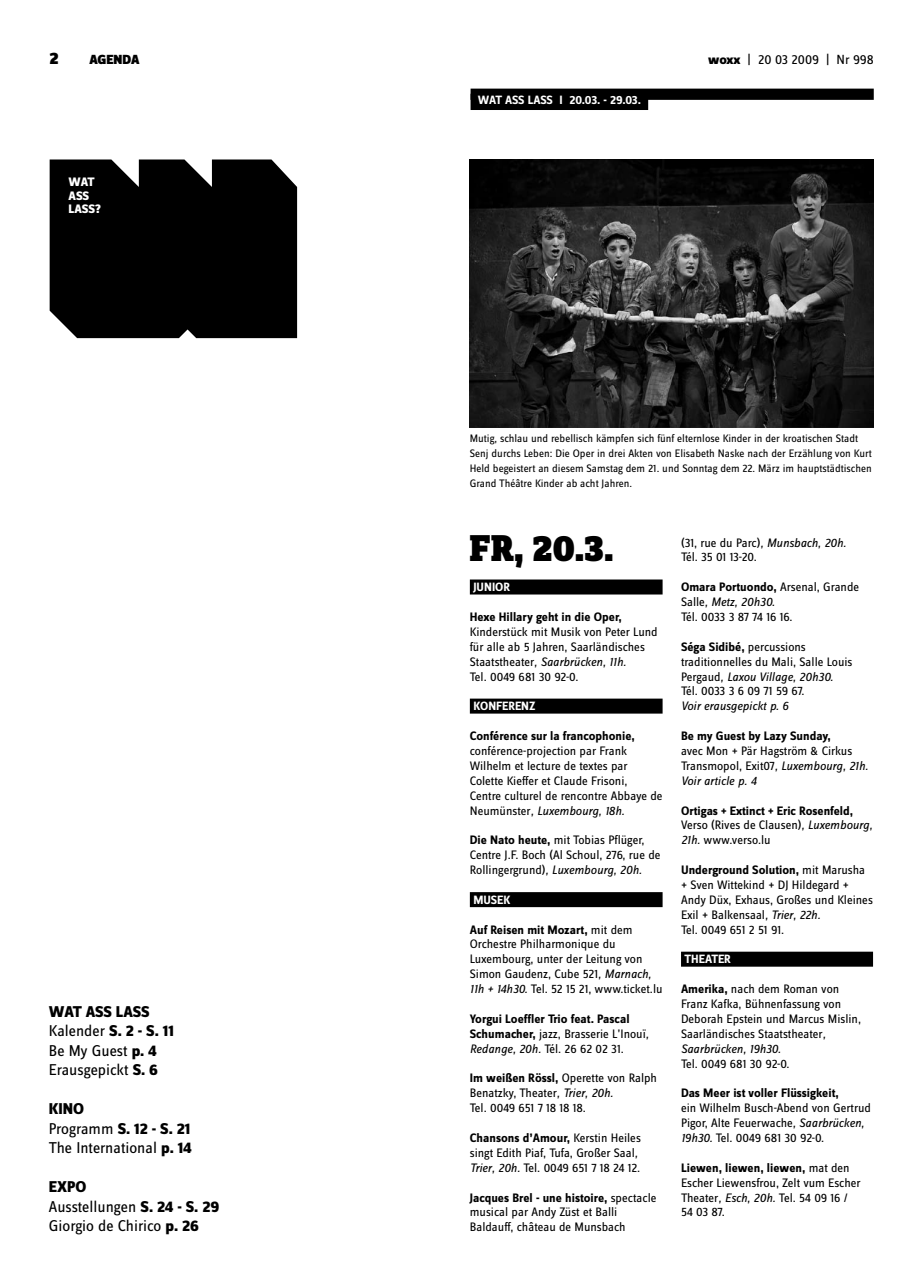
<style>
.page{position:relative;width:922px;height:1276px;background:#fff}
.page>*{position:absolute;margin:0;border:0;box-sizing:border-box;transform-origin:0 0}
.t1{font:900 38.75px "Zine Slab Dis";color:#000}
.t2{font:16.25px/19.5px "Zine Sans Dis";color:#000}
.t3{font:13.75px "Zine Sans Dis";color:#000}
.t4{font:900 13.75px "Zine Sans Dis";color:#000}
.t5{font:12.75px/14.9px "Zine Sans Dis";color:#000}
.t6{font:700 12.75px/14.9px "Zine Sans Dis";color:#000}
.t7{font:12.75px/14.9px "Zine Sans Dis";letter-spacing:-.02em;color:#000}
.t8{font:italic 12.75px "Zine Sans Dis";letter-spacing:-.005em;color:#000}
.t9{font:800 12.75px/13.8px "Zine Sans Dis";letter-spacing:-.01em;color:#fff}
.t10{font:700 12.5px "Zine Sans Dis";color:#fff}
.t11{font:11.25px/14.9px "Zine Sans Dis";color:#000}
.s1{font-weight:800}
.s2{font-style:italic}
.s3{font-weight:700}
.s4{font-weight:400}
.s5{font-weight:400;font-style:italic}
</style>
<div class="page">
<div style="left:469px;top:579px;width:193px;height:15px;background:#000"></div>
<div style="left:469px;top:698px;width:193px;height:15px;background:#000"></div>
<div style="left:469px;top:892px;width:193px;height:15px;background:#000"></div>
<div style="left:680px;top:951px;width:192px;height:15px;background:#000"></div>
<div style="left:50px;top:159px;width:247px;height:179px;background:#000"></div>
<div style="left:470px;top:89px;width:403px;height:11px;background:#000"></div>
<div style="left:470px;top:94px;width:178px;height:16px;background:#000"></div>
<img style="left:469px;top:159px;width:403px;height:268px">
<p class="t4" style="left:89px;top:53px;width:52px">AGENDA</p>
<p class="t3" style="left:708px;top:53px;width:167px"><span class="s1">woxx</span> | 20 03 2009 | Nr 998</p>
<p class="t9" style="left:69px;top:176px;width:34px">WAT<br>ASS<br>LASS?</p>
<p class="t2" style="left:49px;top:1002px;width:126px"><span class="s1">WAT ASS LASS<br></span>Kalender <span class="s1">S. 2 - S. 11<br></span>Be My Guest <span class="s1">p. 4<br></span>Erausgepickt <span class="s1">S. 6</span></p>
<p class="t2" style="left:49px;top:1100px;width:144px"><span class="s1">KINO<br></span>Programm <span class="s1">S. 12 - S. 21<br></span>The International <span class="s1">p. 14</span></p>
<p class="t2" style="left:49px;top:1178px;width:172px"><span class="s1">EXPO<br></span>Ausstellungen <span class="s1">S. 24 - S. 29<br></span>Giorgio de Chirico <span class="s1">p. 26</span></p>
<p class="t10" style="left:477px;top:93px;width:69px">WAT ASS LASSI</p>
<p class="t10" style="left:569px;top:93px;width:73px">20.03. - 29.03.</p>
<p class="t11" style="left:469px;top:431px;width:403px">Mutig, schlau und rebellisch kämpfen sich fünf elternlose Kinder in der kroatischen Stadt Senj durchs Leben: Die Oper in drei Akten von Elisabeth Naske nach der Erzählung von Kurt Held begeistert an diesem Samstag dem 21. und Sonntag dem 22. März im hauptstädtischen Grand Théâtre Kinder ab acht Jahren.</p>
<h1 class="t1" style="left:469px;top:528px;width:145px">Fr, 20.3.</h1>
<p class="t10" style="left:473px;top:580px;width:38px">junior</p>
<p class="t6" style="left:469px;top:610px;width:153px">Hexe Hillary geht in die Oper,</p>
<p class="t5" style="left:469px;top:625px;width:189px">Kinderstück mit Musik von Peter Lund für alle ab 5 Jahren, Saarländisches<br>Staatstheater<span class="s2">, Saarbrücken, 11h.<br></span>Tel. 0049 681 30 92-0.</p>
<p class="t10" style="left:473px;top:699px;width:64px">konferenz</p>
<p class="t6" style="left:469px;top:729px;width:166px">Conférence sur la francophonie,</p>
<p class="t5" style="left:469px;top:744px;width:194px">conférence-projection par Frank Wilhelm et lecture de textes par Colette Kieffer et Claude Frisoni,<br>Centre culturel de rencontre Abbaye de Neumünster<span class="s2">, Luxembourg, 18h.</span></p>
<p class="t5" style="left:469px;top:833px;width:192px"><span class="s3">Die Nato heute,</span> mit Tobias Pflüger,<br>Centre J.F. Boch (Al Schoul, 276, rue de<br>Rollingergrund)<span class="s2">, Luxembourg, 20h.</span></p>
<p class="t10" style="left:473px;top:893px;width:39px">musek</p>
<p class="t5" style="left:469px;top:922px;width:194px"><span class="s3">Auf Reisen mit Mozart,</span> mit dem Orchestre Philharmonique du Luxembourg, unter der Leitung von Simon Gaudenz, Cube 521<span class="s2">, Marnach, 11h + 14h30.</span> Tel. 52 15 21, www.ticket.lu</p>
<p class="t6" style="left:469px;top:1012px;width:180px">Yorgui Loeffler Trio feat. Pascal<br>Schumacher, <span class="s4">jazz, Brasserie L’Inouï</span><span class="s5">,<br>Redange, 20h.</span> <span class="s4">Tél. 26 62 02 31.</span></p>
<p class="t5" style="left:469px;top:1071px;width:189px"><span class="s3">Im weißen Rössl,</span> Operette von Ralph<br>Benatzky, Theater<span class="s2">, Trier, 20h.<br></span>Tel. 0049 651 7 18 18 18.</p>
<p class="t5" style="left:469px;top:1131px;width:172px"><span class="s3">Chansons d’Amour,</span> Kerstin Heiles singt Edith Piaf, Tufa, Großer Saal<span class="s2">,<br>Trier, 20h.</span> Tel. 0049 651 7 18 24 12.</p>
<p class="t5" style="left:469px;top:1190px;width:188px"><span class="s3">Jacques Brel - une histoire,</span> spectacle musical par Andy Züst et Balli<br>Baldauff, château de Munsbach</p>
<p class="t5" style="left:680px;top:535px;width:167px">(31, rue du Parc)<span class="s2">, Munsbach, 20h.<br></span>Tél. 35 01 13-20.</p>
<p class="t7" style="left:680px;top:580px;width:180px"><span class="s3">Omara Portuondo,</span> Arsenal, Grande<br>Salle<span class="s2">, Metz, 20h30.<br></span>Tél. 0033 3 87 74 16 16.</p>
<p class="t5" style="left:680px;top:640px;width:173px"><span class="s3">Séga Sidibé,</span> percussions traditionnelles du Mali, Salle Louis<br>Pergaud<span class="s2">, Laxou Village, 20h30.<br></span>Tél. 0033 3 6 09 71 59 67.</p>
<p class="t8" style="left:680px;top:699px;width:109px">Voir erausgepickt p. 6</p>
<p class="t6" style="left:680px;top:729px;width:151px">Be my Guest by Lazy Sunday,</p>
<p class="t5" style="left:680px;top:744px;width:189px">avec Mon + Pär Hagström &amp; Cirkus<br>Transmopol, Exit07<span class="s2">, Luxembourg, 21h.<br>Voir article p. 4</span></p>
<p class="t5" style="left:680px;top:803px;width:193px"><span class="s3">Ortigas + Extinct + Eric Rosenfeld,<br></span>Verso (Rives de Clausen)<span class="s2">, Luxembourg,<br>21h.</span> www.verso.lu</p>
<p class="t5" style="left:680px;top:863px;width:193px"><span class="s3">Underground Solution,</span> mit Marusha + Sven Wittekind + DJ Hildegard +<br>Andy Düx, Exhaus, Großes und Kleines<br>Exil + Balkensaal<span class="s2">, Trier, 22h.<br></span>Tel. 0049 651 2 51 91.</p>
<p class="t10" style="left:684px;top:952px;width:48px">th eater</p>
<p class="t5" style="left:680px;top:982px;width:181px"><span class="s3">Amerika,</span> nach dem Roman von<br>Franz Kafka, Bühnenfassung von<br>Deborah Epstein und Marcus Mislin,<br>Saarländisches Staatstheater<span class="s2">,<br>Saarbrücken, 19h30.</span></p>
<p class="t5" style="left:680px;top:1056px;width:110px">Tel. 0049 681 30 92-0.</p>
<p class="t6" style="left:680px;top:1086px;width:159px">Das Meer ist voller Flüssigkeit,</p>
<p class="t5" style="left:680px;top:1101px;width:191px">ein Wilhelm Busch-Abend von Gertrud<br>Pigor, Alte Feuerwache<span class="s2">, Saarbrücken,<br>19h30.</span> Tel. 0049 681 30 92-0.</p>
<p class="t5" style="left:680px;top:1161px;width:181px"><span class="s3">Liewen, liewen, liewen,</span> mat den<br>Escher Liewensfrou, Zelt vum Escher<br>Theater<span class="s2">, Esch, 20h.</span> Tel. 54 09 16 /<br>54 03 87.</p>
</div>
